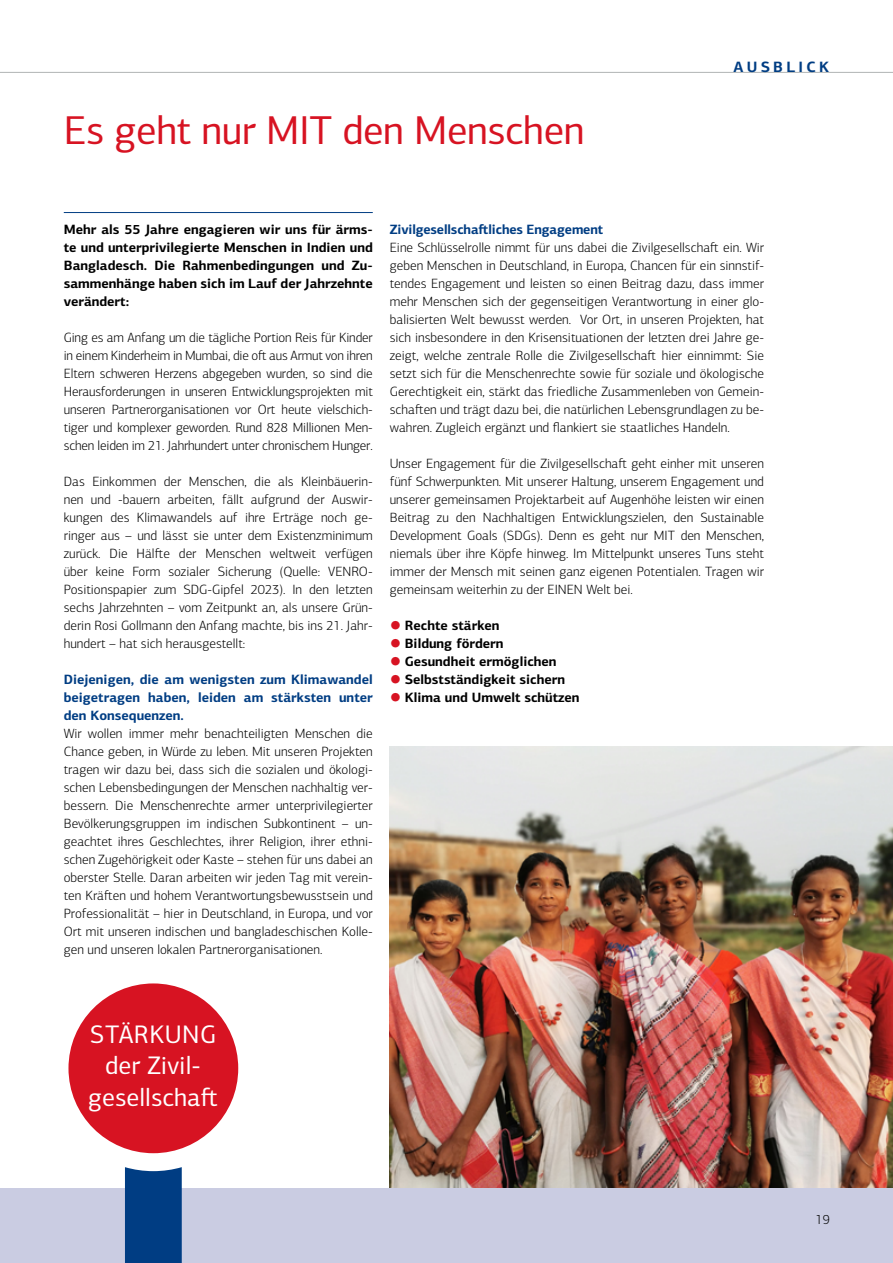
<style>
.page{position:relative;width:893px;height:1263px;background:#fff}
.page>*{position:absolute;margin:0;border:0;box-sizing:border-box;transform-origin:0 0}
.t1{font:40.5px "PF Centro Sans Pro";letter-spacing:-.01em;color:#d71322}
.t2{font:25.5px/31.5px "PF Centro Sans Pro";color:#fff;text-align:center}
.t3{font:700 15px "PF Centro Sans Pro";letter-spacing:.22em;color:#003d83}
.t4{font:300 13.5px/18px "PF Centro Sans Pro";color:#000;text-align:justify}
.t5{font:700 13.5px/18px "PF Centro Sans Pro";color:#000;text-align:justify}
.t6{font:700 13.5px/18px "PF Centro Sans Pro";color:#003d83;text-align:justify}
.s1{font-weight:300;color:#d71322}
</style>
<div class="page">
<img style="left:390px;top:747px;width:503px;height:441px">
<div style="left:0;top:1188px;width:893px;height:75px;background:#cacce2"></div>
<hr style="left:0;top:72px;width:893px;height:1px;background:#b1b4b4">
<div style="left:125px;top:1167px;width:57px;height:96px;background:#003d83"></div>
<div style="left:68px;top:983px;width:170px;height:170px;background:#d71322;border-radius:50%"></div>
<hr style="left:64px;top:212px;width:309px;height:1px;background:#003d83">
<h1 class="t1" style="left:64px;top:106px;width:522px">Es geht nur MIT den Menschen</h1>
<p class="t3" style="left:733px;top:57px;width:97px">AUSBLICK</p>
<p class="t5" style="left:64px;top:220px;width:311px">Mehr als 55 Jahre engagieren wir uns für ärms&shy;te und unterprivilegierte Menschen in Indien und Bangladesch. Die Rahmenbedingungen und Zu&shy;sammenhänge haben sich im Lauf der Jahrzehnte verändert:</p>
<p class="t4" style="left:64px;top:329px;width:310px">Ging es am Anfang um die tägliche Portion Reis für Kinder in einem Kinderheim in Mumbai, die oft aus Armut von ihren Eltern schweren Herzens abgegeben wurden, so sind die Herausforderungen in unseren Entwicklungsprojekten mit unseren Partnerorganisationen vor Ort heute vielschich&shy;tiger und komplexer geworden. Rund 828 Millionen Men&shy;schen leiden im 21. Jahrhundert unter chronischem Hunger.</p>
<p class="t4" style="left:64px;top:473px;width:311px">Das Einkommen der Menschen, die als Kleinbäuerin&shy;nen und -bauern arbeiten, fällt aufgrund der Auswir&shy;kungen des Klimawandels auf ihre Erträge noch ge&shy;ringer aus – und lässt sie unter dem Existenzminimum zurück. Die Hälfte der Menschen weltweit verfügen über keine Form sozialer Sicherung (Quelle: VENRO-Positionspapier zum SDG-Gipfel 2023). In den letzten sechs Jahrzehnten – vom Zeitpunkt an, als unsere Grün&shy;derin Rosi Gollmann den Anfang machte, bis ins 21. Jahr&shy;hundert – hat sich herausgestellt:</p>
<p class="t6" style="left:64px;top:670px;width:310px">Diejenigen, die am wenigsten zum Klimawandel beigetragen haben, leiden am stärksten unter den Konsequenzen.</p>
<p class="t4" style="left:64px;top:724px;width:311px">Wir wollen immer mehr benachteiligten Menschen die Chance geben, in Würde zu leben. Mit unseren Projekten tragen wir dazu bei, dass sich die sozialen und ökologi&shy;schen Lebensbedingungen der Menschen nachhaltig ver&shy;bessern. Die Menschenrechte armer unterprivilegierter Bevölkerungsgruppen im indischen Subkontinent – un&shy;geachtet ihres Geschlechtes, ihrer Religion, ihrer ethni&shy;schen Zugehörigkeit oder Kaste – stehen für uns dabei an oberster Stelle. Daran arbeiten wir jeden Tag mit verein&shy;ten Kräften und hohem Verantwortungsbewusstsein und Professionalität – hier in Deutschland, in Europa, und vor Ort mit unseren indischen und bangladeschischen Kolle&shy;gen und unseren lokalen Partnerorganisationen.</p>
<p class="t6" style="left:390px;top:220px;width:215px">Zivilgesellschaftliches Engagement</p>
<p class="t4" style="left:390px;top:239px;width:376px">Eine Schlüsselrolle nimmt für uns dabei die Zivilgesellschaft ein. Wir geben Menschen in Deutschland, in Europa, Chancen für ein sinnstif&shy;tendes Engagement und leisten so einen Beitrag dazu, dass immer mehr Menschen sich der gegenseitigen Verantwortung in einer glo&shy;balisierten Welt bewusst werden. Vor Ort, in unseren Projekten, hat sich insbesondere in den Krisensituationen der letzten drei Jahre ge&shy;zeigt, welche zentrale Rolle die Zivilgesellschaft hier einnimmt: Sie setzt sich für die Menschenrechte sowie für soziale und ökologische Gerechtigkeit ein, stärkt das friedliche Zusammenleben von Gemein&shy;schaften und trägt dazu bei, die natürlichen Lebensgrundlagen zu be&shy;wahren. Zugleich ergänzt und flankiert sie staatliches Handeln.</p>
<p class="t4" style="left:390px;top:454px;width:376px">Unser Engagement für die Zivilgesellschaft geht einher mit unseren fünf Schwerpunkten. Mit unserer Haltung, unserem Engagement und unserer gemeinsamen Projektarbeit auf Augenhöhe leisten wir einen Beitrag zu den Nachhaltigen Entwicklungszielen, den Sustainable Development Goals (SDGs). Denn es geht nur MIT den Menschen, niemals über ihre Köpfe hinweg. Im Mittelpunkt unseres Tuns steht immer der Mensch mit seinen ganz eigenen Potentialen. Tragen wir gemeinsam weiterhin zu der EINEN Welt bei.</p>
<p class="t5" style="left:390px;top:616px;width:111px"><span class="s1">●</span> Rechte stärken</p>
<p class="t5" style="left:390px;top:634px;width:115px"><span class="s1">●</span> Bildung fördern</p>
<p class="t5" style="left:390px;top:652px;width:168px"><span class="s1">●</span> Gesundheit ermöglichen</p>
<p class="t5" style="left:390px;top:670px;width:177px"><span class="s1">●</span> Selbstständigkeit sichern</p>
<p class="t5" style="left:390px;top:688px;width:191px"><span class="s1">●</span> Klima und Umwelt schützen</p>
<h2 class="t2" style="left:88px;top:1018px;width:131px">STÄRKUNG der Zivil&shy;gesellschaft</h2>
<p class="t4" style="left:815px;top:1210px;width:16px">19</p>
</div>
